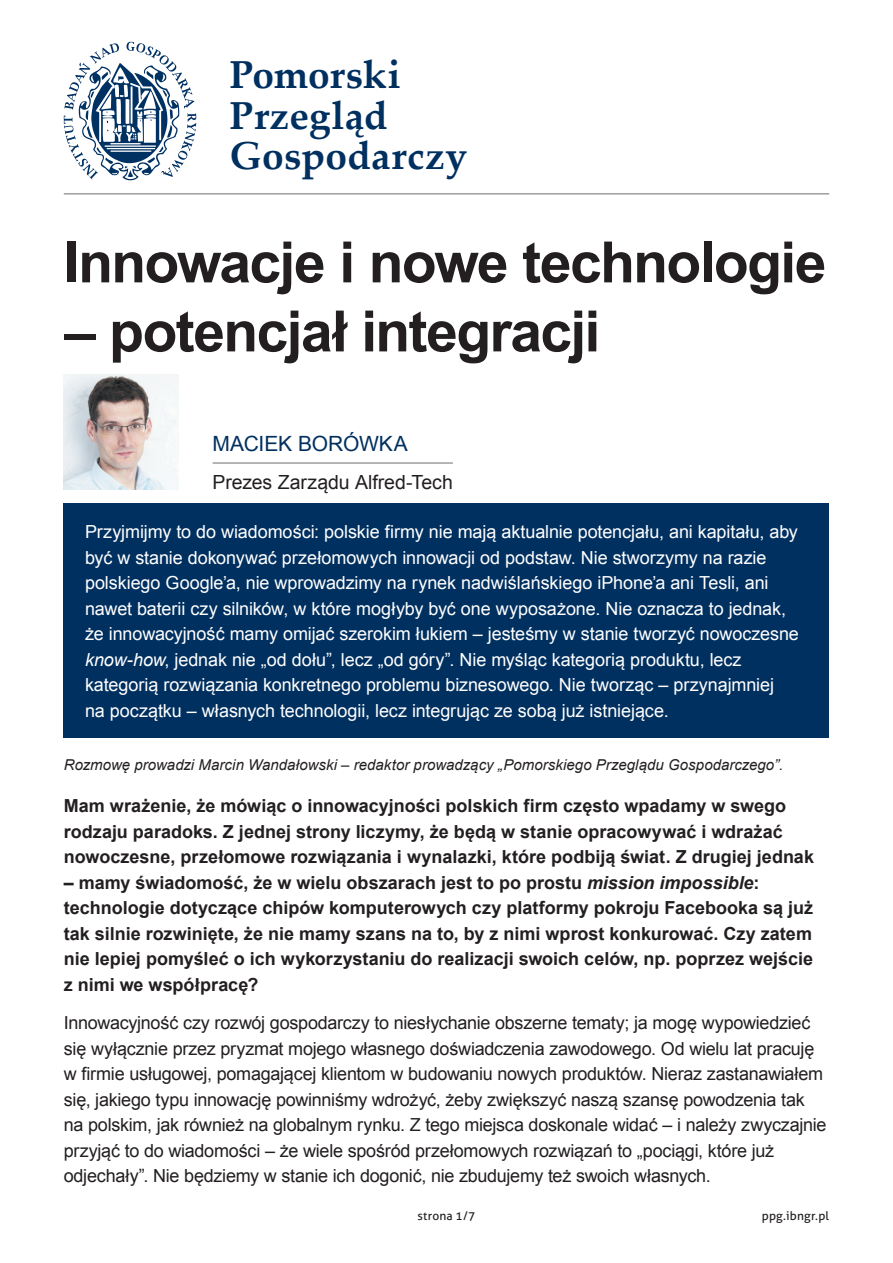
<style>
.page{position:relative;width:893px;height:1263px;background:#fff}
.page>*{position:absolute;margin:0;border:0;box-sizing:border-box;transform-origin:0 0}
.t1{font:700 57px "Arial";letter-spacing:-.03em;color:#231f20}
.t2{font:700 39px/40.5px "Palatino Linotype";letter-spacing:.005em;color:#003060}
.t3{font:21px "Arial";letter-spacing:-.01em;color:#003060}
.t4{font:19.5px "Arial";letter-spacing:-.005em;color:#231f20}
.t5{font:18px/25.5px "Arial";letter-spacing:-.005em;color:#fff}
.t6{font:18px/25.5px "Arial";letter-spacing:-.015em;color:#231f20}
.t7{font:700 18px/25.5px "Arial";color:#231f20}
.t8{font:italic 15px "Arial";color:#231f20}
.t9{font:12px "Aller";letter-spacing:.015em;color:#231f20}
.s1{font-style:italic}
</style>
<div class="page">
<svg style="left:64px;top:42px;width:132px;height:138px"></svg>
<hr style="left:64px;top:193px;width:765px;height:1px;background:#6c6d70">
<img style="left:64px;top:374px;width:115px;height:115px">
<hr style="left:213px;top:463px;width:240px;height:1px;background:#6c6d70">
<div style="left:64px;top:504px;width:765px;height:234px;background:#003060"></div>
<h2 class="t2" style="left:230px;top:53px;width:239px">Pomorski<br>Przegląd<br>Gospodarczy</h2>
<h1 class="t1" style="left:64px;top:224px;width:764px">Innowacje i nowe technologie</h1>
<h1 class="t1" style="left:64px;top:293px;width:538px">– potencjał integracji</h1>
<p class="t3" style="left:213px;top:430px;width:197px">MACIEK BORÓWKA</p>
<p class="t4" style="left:213px;top:470px;width:242px">Prezes Zarządu Alfred‑Tech</p>
<p class="t5" style="left:85px;top:519px;width:715px">Przyjmijmy to do wiadomości: polskie firmy nie mają aktualnie potencjału, ani kapitału, aby być w stanie dokonywać przełomowych innowacji od podstaw. Nie stworzymy na razie polskiego Google’a, nie wprowadzimy na rynek nadwiślańskiego iPhone’a ani Tesli, ani nawet baterii czy silników, w które mogłyby być one wyposażone. Nie oznacza to jednak, że innowacyjność mamy omijać szerokim łukiem – jesteśmy w stanie tworzyć nowoczesne <span class="s1">know‑how</span>, jednak nie „od dołu”, lecz „od góry”. Nie myśląc kategorią produktu, lecz kategorią rozwiązania konkretnego problemu biznesowego. Nie tworząc – przynajmniej<br>na początku – własnych technologii, lecz integrując ze sobą już istniejące.</p>
<p class="t8" style="left:64px;top:755px;width:721px">Rozmowę prowadzi Marcin Wandałowski – redaktor prowadzący „Pomorskiego Przeglądu Gospodarczego”.</p>
<p class="t7" style="left:64px;top:794px;width:752px">Mam wrażenie, że mówiąc o innowacyjności polskich firm często wpadamy w swego rodzaju paradoks. Z jednej strony liczymy, że będą w stanie opracowywać i wdrażać nowoczesne, przełomowe rozwiązania i wynalazki, które podbiją świat. Z drugiej jednak</p>
<p class="t7" style="left:64px;top:870px;width:751px">– mamy świadomość, że w wielu obszarach jest to po prostu <span class="s1">mission impossible</span>: technologie dotyczące chipów komputerowych czy platformy pokroju Facebooka są już tak silnie rozwinięte, że nie mamy szans na to, by z nimi wprost konkurować. Czy zatem nie lepiej pomyśleć o ich wykorzystaniu do realizacji swoich celów, np. poprzez wejście z nimi we współpracę?</p>
<p class="t6" style="left:64px;top:1010px;width:764px">Innowacyjność czy rozwój gospodarczy to niesłychanie obszerne tematy; ja mogę wypowiedzieć się wyłącznie przez pryzmat mojego własnego doświadczenia zawodowego. Od wielu lat pracuję w firmie usługowej, pomagającej klientom w budowaniu nowych produktów. Nieraz zastanawiałem się, jakiego typu innowację powinniśmy wdrożyć, żeby zwiększyć naszą szansę powodzenia tak na polskim, jak również na globalnym rynku. Z tego miejsca doskonale widać – i należy zwyczajnie przyjąć to do wiadomości – że wiele spośród przełomowych rozwiązań to „pociągi, które już odjechały”. Nie będziemy w stanie ich dogonić, nie zbudujemy też swoich własnych.</p>
<p class="t9" style="left:417px;top:1209px;width:60px">strona 1/7</p>
<p class="t9" style="left:762px;top:1209px;width:69px">ppg.ibngr.pl</p>
</div>
